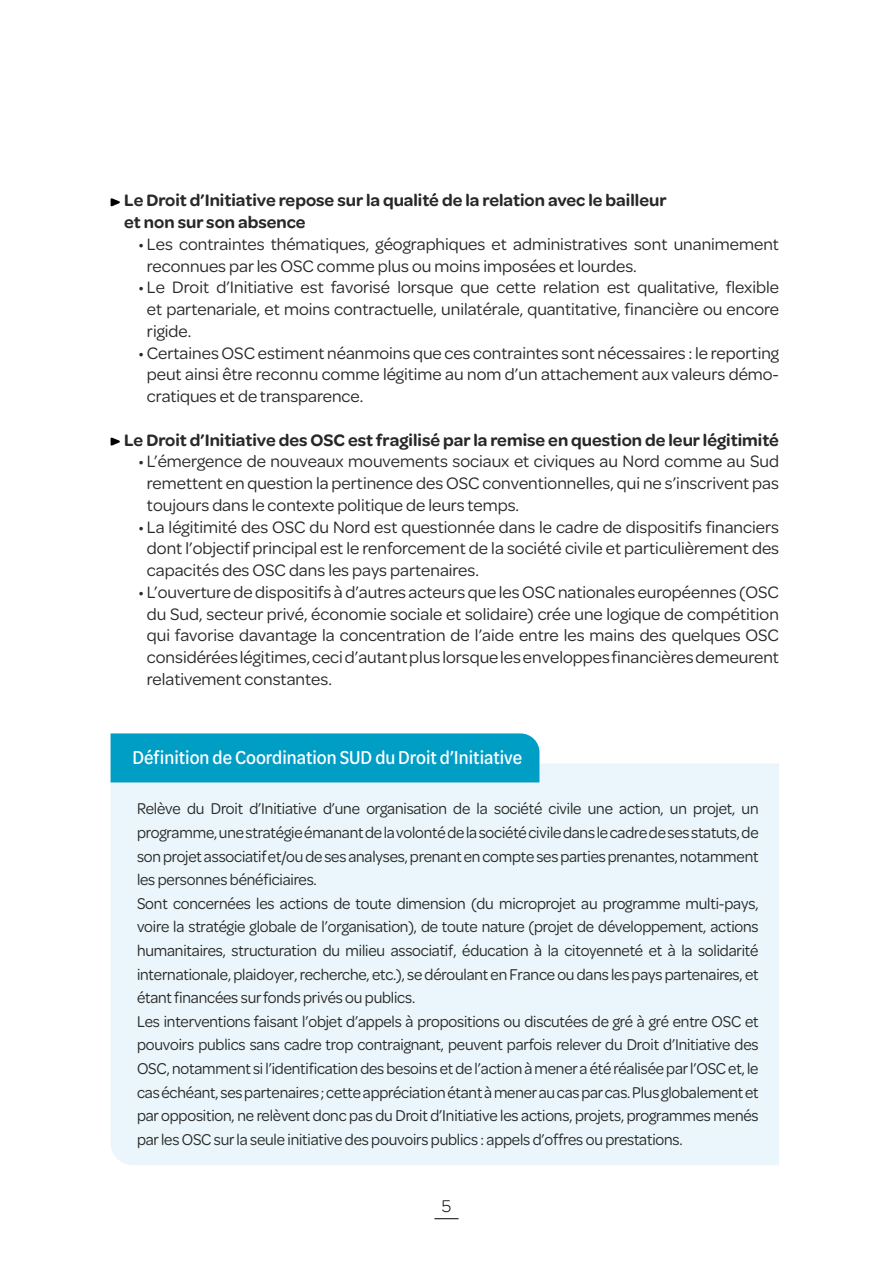
<style>
.page{position:relative;width:893px;height:1263px;background:#fff}
.page>*{position:absolute;margin:0;border:0;box-sizing:border-box;transform-origin:0 0}
.t1{font:500 20.1px "Omnes Cond";color:#fff}
.t2{font:300 18px "Omnes";color:#000}
.t3{font:17.7px/21.8px "Omnes";color:#282827;text-align:justify}
.t4{font:600 17.7px/21.8px "Omnes";color:#282827}
.t5{font:16.65px/23.5px "Omnes";letter-spacing:-.01em;color:#282827;scale:.95 1}
</style>
<div class="page">
<svg style="left:434px;top:1218px;width:25px;height:1px"></svg>
<svg style="left:111px;top:198px;width:9px;height:8px"></svg>
<svg style="left:111px;top:437px;width:9px;height:9px"></svg>
<div style="left:111px;top:763px;width:668px;height:402px;background:#eaf6fb"></div>
<div style="left:111px;top:733px;width:428px;height:49px;background:#009dc5"></div>
<p class="t4" style="left:124px;top:188px;width:544px">Le Droit d’Initiative repose sur la qualité de la relation avec le bailleur et non sur son absence</p>
<p class="t3" style="left:147px;top:232px;width:634px;text-indent:-9px">• Les contraintes thématiques, géographiques et administratives sont unanimement reconnues par les OSC comme plus ou moins imposées et lourdes.</p>
<p class="t3" style="left:147px;top:275px;width:634px;text-indent:-9px">• Le Droit d’Initiative est favorisé lorsque que cette relation est qualitative, flexible et partenariale, et moins contractuelle, unilatérale, quantitative, financière ou encore rigide.</p>
<p class="t3" style="left:147px;top:341px;width:634px;text-indent:-8px">• Certaines OSC estiment néanmoins que ces contraintes sont nécessaires : le reporting peut ainsi être reconnu comme légitime au nom d’un attachement aux valeurs démo&shy;cratiques et de transparence.</p>
<p class="t4" style="left:124px;top:428px;width:656px">Le Droit d’Initiative des OSC est fragilisé par la remise en question de leur légitimité</p>
<p class="t3" style="left:147px;top:449px;width:634px;text-indent:-9px">• L’émergence de nouveaux mouvements sociaux et civiques au Nord comme au Sud remettent en question la pertinence des OSC conventionnelles, qui ne s’inscrivent pas toujours dans le contexte politique de leurs temps.</p>
<p class="t3" style="left:147px;top:515px;width:634px;text-indent:-9px">• La légitimité des OSC du Nord est questionnée dans le cadre de dispositifs financiers dont l’objectif principal est le renforcement de la société civile et particulièrement des capacités des OSC dans les pays partenaires.</p>
<p class="t3" style="left:147px;top:580px;width:634px;text-indent:-9px">• L’ouverture de dispositifs à d’autres acteurs que les OSC nationales européennes (OSC du Sud, secteur privé, économie sociale et solidaire) crée une logique de compétition qui favorise davantage la concentration de l’aide entre les mains des quelques OSC considérées légitimes, ceci d’autant plus lorsque les enveloppes financières demeurent relativement constantes.</p>
<p class="t1" style="left:133px;top:744px;width:391px">Définition de Coordination SUD du Droit d’Initiative</p>
<p class="t5" style="left:137px;top:796px;width:656px">Relève du Droit d’Initiative d’une organisation de la société civile une action, un projet, un programme, une stratégie émanant de la volonté de la société civile dans le cadre de ses statuts, de son projet associatif et/ou de ses analyses, prenant en compte ses parties prenantes, notamment les personnes bénéficiaires.<br>Sont concernées les actions de toute dimension (du microprojet au programme multi-pays, voire la stratégie globale de l’organisation), de toute nature (projet de développement, actions humanitaires, structuration du milieu associatif, éducation à la citoyenneté et à la solidarité internationale, plaidoyer, recherche, etc.), se déroulant en France ou dans les pays partenaires, et étant financées sur fonds privés ou publics.<br>Les interventions faisant l’objet d’appels à propositions ou discutées de gré à gré entre OSC et pouvoirs publics sans cadre trop contraignant, peuvent parfois relever du Droit d’Initiative des OSC, notamment si l’identification des besoins et de l’action à mener a été réalisée par l’OSC et, le cas échéant, ses partenaires ; cette appréciation étant à mener au cas par cas. Plus globalement et par opposition, ne relèvent donc pas du Droit d’Initiative les actions, projets, programmes menés par les OSC sur la seule initiative des pouvoirs publics : appels d’offres ou prestations.</p>
<p class="t2" style="left:442px;top:1194px;width:11px">5</p>
</div>
